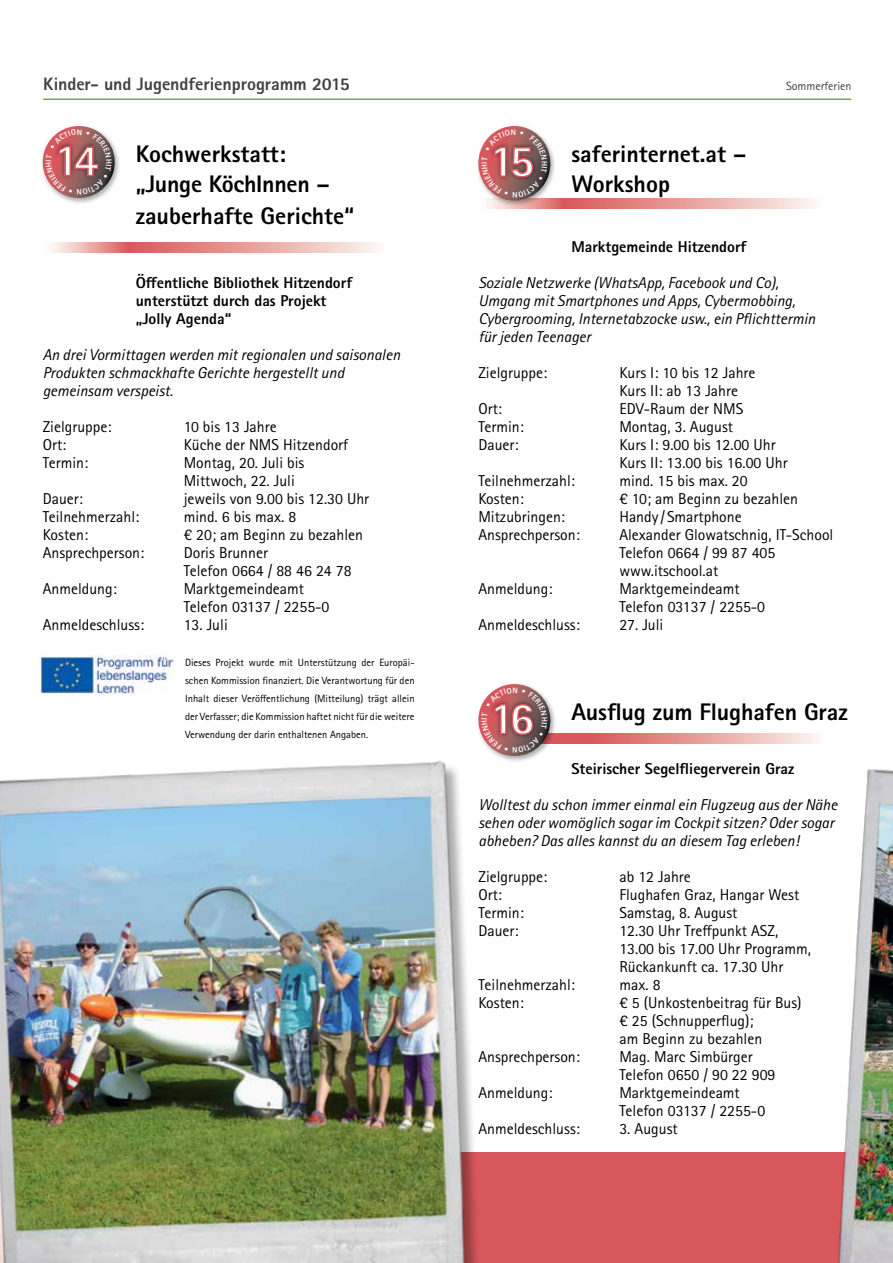
<style>
.page{position:relative;width:893px;height:1263px;background:#fff}
.page>*{position:absolute;margin:0;border:0;box-sizing:border-box;transform-origin:0 0}
.t1{font:800 45px "Rotis Sans Serif Pro";color:#fff}
.t2{font:800 24px/30.8px "Rotis Sans Serif Pro";color:#000}
.t3{font:800 18px "Rotis Sans Serif Pro";letter-spacing:-.005em;color:#414042}
.t4{font:15.75px/18px "Rotis Sans Serif Pro";color:#000}
.t5{font:italic 15.75px/18px "Rotis Sans Serif Pro";color:#000}
.t6{font:800 15.75px/18px "Rotis Sans Serif Pro";color:#000}
.t7{font:12px "Rotis Sans Serif Pro";color:#414042}
.t8{font:10.5px/18px "Rotis Sans Serif Pro";color:#000;text-align:justify}
</style>
<div class="page">
<hr style="left:43px;top:99px;width:808px;height:1px;background:#78a350">
<div style="left:0;top:1152px;width:893px;height:111px;background:#d8575d"></div>
<img style="left:838px;top:769px;width:55px;height:494px">
<svg style="left:557px;top:733px;width:261px;height:10px"></svg>
<svg style="left:50px;top:242px;width:329px;height:10px"></svg>
<svg style="left:486px;top:198px;width:328px;height:10px"></svg>
<div style="left:476px;top:124px;width:81px;height:83px;background:#000;opacity:.33"></div>
<img style="left:0;top:760px;width:477px;height:503px">
<img style="left:40px;top:655px;width:134px;height:39px">
<svg style="left:474px;top:684px;width:81px;height:77px"></svg>
<svg style="left:42px;top:126px;width:77px;height:77px"></svg>
<svg style="left:476px;top:126px;width:79px;height:79px"></svg>
<p class="t3" style="left:43px;top:72px;width:308px">Kinder- und Jugendferienprogramm 2015</p>
<p class="t7" style="left:786px;top:79px;width:67px">Sommerferien</p>
<h1 class="t1" style="left:54px;top:132px;width:46px">14</h1>
<h2 class="t2" style="left:571px;top:139px;width:177px;line-height:30px">saferinternet.at –<br>Workshop</h2>
<h2 class="t2" style="left:136px;top:138px;width:220px">Kochwerkstatt: „Junge KöchInnen – zauberhafte Gerichte“</h2>
<h1 class="t1" style="left:490px;top:132px;width:46px">15</h1>
<p class="t6" style="left:136px;top:274px;width:218px">Öffentliche Bibliothek Hitzendorf unterstützt durch das Projekt „Jolly Agenda“</p>
<p class="t5" style="left:43px;top:346px;width:359px">An drei Vormittagen werden mit regionalen und saisonalen<br>Produkten schmackhafte Gerichte hergestellt und gemeinsam verspeist.</p>
<p class="t4" style="left:43px;top:418px;width:70px">Zielgruppe:</p>
<p class="t4" style="left:184px;top:418px;width:95px">10 bis 13 Jahre</p>
<p class="t4" style="left:43px;top:436px;width:25px">Ort:</p>
<p class="t4" style="left:184px;top:436px;width:166px">Küche der NMS Hitzendorf</p>
<p class="t4" style="left:43px;top:454px;width:47px">Termin:</p>
<p class="t4" style="left:184px;top:454px;width:122px">Montag, 20. Juli bis<br>Mittwoch, 22. Juli</p>
<p class="t4" style="left:43px;top:490px;width:42px">Dauer:</p>
<p class="t4" style="left:184px;top:490px;width:187px">jeweils von 9.00 bis 12.30 Uhr</p>
<p class="t4" style="left:43px;top:508px;width:98px">Teilnehmerzahl:</p>
<p class="t4" style="left:184px;top:508px;width:114px">mind. 6 bis max. 8</p>
<p class="t4" style="left:43px;top:526px;width:47px">Kosten:</p>
<p class="t4" style="left:184px;top:526px;width:181px">€ 20; am Beginn zu bezahlen</p>
<p class="t4" style="left:43px;top:544px;width:103px">Ansprechperson:</p>
<p class="t4" style="left:184px;top:544px;width:169px">Doris Brunner<br>Telefon 0664 / 88 46 24 78</p>
<p class="t4" style="left:43px;top:580px;width:76px">Anmeldung:</p>
<p class="t4" style="left:184px;top:580px;width:147px">Marktgemeindeamt<br>Telefon 03137 / 2255-0</p>
<p class="t4" style="left:43px;top:616px;width:103px">Anmeldeschluss:</p>
<p class="t4" style="left:184px;top:616px;width:46px">13. Juli</p>
<p class="t8" style="left:185px;top:654px;width:231px">Dieses Projekt wurde mit Unterstützung der Europäi&shy;schen Kommission finanziert. Die Verantwortung für den Inhalt dieser Veröffentlichung (Mitteilung) trägt allein der Verfasser; die Kommission haftet nicht für die weitere Verwendung der darin enthaltenen Angaben.</p>
<p class="t6" style="left:571px;top:238px;width:176px">Marktgemeinde Hitzendorf</p>
<p class="t5" style="left:478px;top:274px;width:339px">Soziale Netzwerke (WhatsApp, Facebook und Co), Umgang mit Smartphones und Apps, Cybermobbing, Cybergrooming, Internetabzocke usw., ein Pflichttermin für jeden Teenager</p>
<p class="t4" style="left:478px;top:364px;width:70px">Zielgruppe:</p>
<p class="t4" style="left:619px;top:364px;width:138px">Kurs I: 10 bis 12 Jahre<br>Kurs II: ab 13 Jahre</p>
<p class="t4" style="left:478px;top:400px;width:25px">Ort:</p>
<p class="t4" style="left:619px;top:400px;width:125px">EDV-Raum der NMS</p>
<p class="t4" style="left:478px;top:418px;width:47px">Termin:</p>
<p class="t4" style="left:619px;top:418px;width:115px">Montag, 3. August</p>
<p class="t4" style="left:478px;top:436px;width:42px">Dauer:</p>
<p class="t4" style="left:619px;top:436px;width:170px">Kurs I: 9.00 bis 12.00 Uhr<br>Kurs II: 13.00 bis 16.00 Uhr</p>
<p class="t4" style="left:478px;top:472px;width:98px">Teilnehmerzahl:</p>
<p class="t4" style="left:619px;top:472px;width:130px">mind. 15 bis max. 20</p>
<p class="t4" style="left:478px;top:490px;width:47px">Kosten:</p>
<p class="t4" style="left:619px;top:490px;width:180px">€ 10; am Beginn zu bezahlen</p>
<p class="t4" style="left:478px;top:508px;width:88px">Mitzubringen:</p>
<p class="t4" style="left:619px;top:508px;width:124px">Handy / Smartphone</p>
<p class="t4" style="left:478px;top:526px;width:103px">Ansprechperson:</p>
<p class="t4" style="left:619px;top:526px;width:216px">Alexander Glowatschnig, IT-School<br>Telefon 0664 / 99 87 405 www.itschool.at</p>
<p class="t4" style="left:478px;top:580px;width:76px">Anmeldung:</p>
<p class="t4" style="left:619px;top:580px;width:147px">Marktgemeindeamt<br>Telefon 03137 / 2255-0</p>
<p class="t4" style="left:478px;top:616px;width:103px">Anmeldeschluss:</p>
<p class="t4" style="left:619px;top:616px;width:46px">27. Juli</p>
<h2 class="t2" style="left:571px;top:696px;width:278px">Ausflug zum Flughafen Graz</h2>
<p class="t6" style="left:571px;top:760px;width:224px">Steirischer Segelfliegerverein Graz</p>
<p class="t5" style="left:478px;top:796px;width:360px">Wolltest du schon immer einmal ein Flugzeug aus der Nähe sehen oder womöglich sogar im Cockpit sitzen? Oder sogar abheben? Das alles kannst du an diesem Tag erleben!</p>
<p class="t4" style="left:478px;top:868px;width:70px">Zielgruppe:</p>
<p class="t4" style="left:619px;top:868px;width:73px">ab 12 Jahre</p>
<p class="t4" style="left:478px;top:886px;width:25px">Ort:</p>
<p class="t4" style="left:619px;top:886px;width:181px">Flughafen Graz, Hangar West</p>
<p class="t4" style="left:478px;top:904px;width:47px">Termin:</p>
<p class="t4" style="left:619px;top:904px;width:120px">Samstag, 8. August</p>
<p class="t4" style="left:478px;top:922px;width:42px">Dauer:</p>
<p class="t4" style="left:619px;top:922px;width:193px">12.30 Uhr Treffpunkt ASZ,<br>13.00 bis 17.00 Uhr Programm,<br>Rückankunft ca. 17.30 Uhr</p>
<p class="t4" style="left:478px;top:976px;width:98px">Teilnehmerzahl:</p>
<p class="t4" style="left:619px;top:976px;width:43px">max. 8</p>
<p class="t4" style="left:478px;top:994px;width:47px">Kosten:</p>
<p class="t4" style="left:619px;top:994px;width:184px">€ 5 (Unkostenbeitrag für Bus) € 25 (Schnupperflug);<br>am Beginn zu bezahlen</p>
<p class="t4" style="left:478px;top:1048px;width:103px">Ansprechperson:</p>
<p class="t4" style="left:619px;top:1048px;width:157px">Mag. Marc Simbürger<br>Telefon 0650 / 90 22 909</p>
<p class="t4" style="left:478px;top:1084px;width:76px">Anmeldung:</p>
<p class="t4" style="left:619px;top:1084px;width:147px">Marktgemeindeamt<br>Telefon 03137 / 2255-0</p>
<p class="t4" style="left:478px;top:1120px;width:103px">Anmeldeschluss:</p>
<p class="t4" style="left:619px;top:1120px;width:60px">3. August</p>
<h1 class="t1" style="left:490px;top:690px;width:46px">16</h1>
</div>
